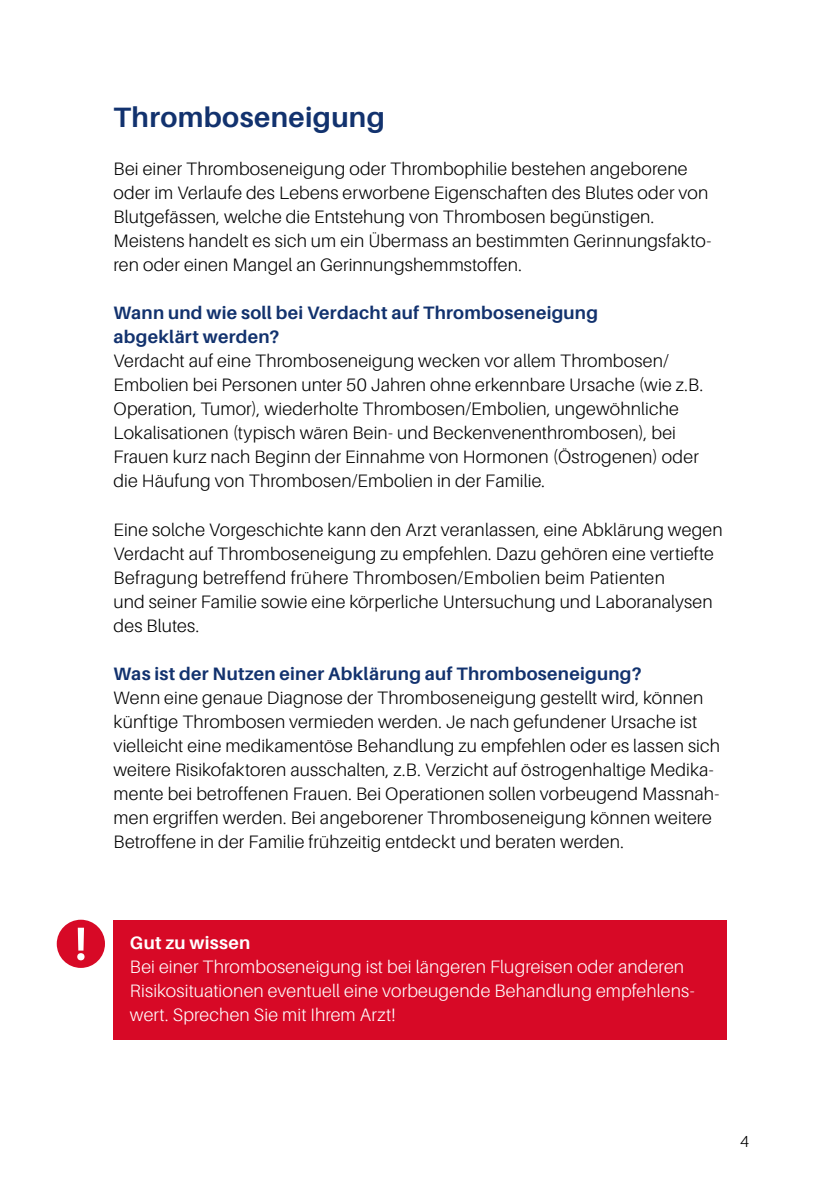
<style>
.page{position:relative;width:840px;height:1191px;background:#fff}
.page>*{position:absolute;margin:0;border:0;box-sizing:border-box;transform-origin:0 0}
.t1{font:700 28px "Aileron";letter-spacing:.015em;color:#12326e}
.t2{font:300 18px/24px "Aileron";letter-spacing:.01em;color:#000}
.t3{font:300 18px/24px "Aileron";letter-spacing:.01em;color:#fff}
.t4{font:700 18px/24px "Aileron";letter-spacing:.015em;color:#12326e}
.t5{font:700 18px "Aileron";letter-spacing:.015em;color:#fff}
.t6{font:300 16px "Aileron";color:#000}
</style>
<div class="page">
<div style="left:113px;top:919px;width:613px;height:120px;background:#d70926"></div>
<div style="left:57px;top:919px;width:48px;height:49px;background:#d70926;border-radius:50%"></div>
<svg style="left:77px;top:927px;width:7px;height:33px"></svg>
<h1 class="t1" style="left:113px;top:102px;width:273px">Thromboseneigung</h1>
<p class="t2" style="left:113px;top:157px;width:599px">Bei einer Thromboseneigung oder Thrombophilie bestehen angeborene oder im Verlaufe des Lebens erworbene Eigenschaften des Blutes oder von Blutgefässen, welche die Entstehung von Thrombosen begünstigen.<br>Meistens handelt es sich um ein Übermass an bestimmten Gerinnungsfakto&shy;ren oder einen Mangel an Gerinnungshemmstoffen.</p>
<p class="t4" style="left:113px;top:301px;width:486px">Wann und wie soll bei Verdacht auf Thromboseneigung abgeklärt werden?</p>
<p class="t2" style="left:113px;top:349px;width:591px">Verdacht auf eine Thromboseneigung wecken vor allem Thrombosen/ Embolien bei Personen unter 50 Jahren ohne erkennbare Ursache (wie z.B.<br>Operation, Tumor), wiederholte Thrombosen/Embolien, ungewöhnliche Lokalisationen (typisch wären Bein- und Beckenvenenthrombosen), bei Frauen kurz nach Beginn der Einnahme von Hormonen (Östrogenen) oder die Häufung von Thrombosen/Embolien in der Familie.</p>
<p class="t2" style="left:113px;top:517px;width:610px">Eine solche Vorgeschichte kann den Arzt veranlassen, eine Abklärung wegen Verdacht auf Thromboseneigung zu empfehlen. Dazu gehören eine vertiefte Befragung betreffend frühere Thrombosen/Embolien beim Patienten<br>und seiner Familie sowie eine körperliche Untersuchung und Laboranalysen des Blutes.</p>
<p class="t4" style="left:113px;top:661px;width:529px">Was ist der Nutzen einer Abklärung auf Thromboseneigung?</p>
<p class="t2" style="left:113px;top:685px;width:607px">Wenn eine genaue Diagnose der Thromboseneigung gestellt wird, können künftige Thrombosen vermieden werden. Je nach gefundener Ursache ist vielleicht eine medikamentöse Behandlung zu empfehlen oder es lassen sich weitere Risikofaktoren ausschalten, z.B. Verzicht auf östrogenhaltige Medika&shy;mente bei betroffenen Frauen. Bei Operationen sollen vorbeugend Massnah&shy;men ergriffen werden. Bei angeborener Thromboseneigung können weitere Betroffene in der Familie frühzeitig entdeckt und beraten werden.</p>
<p class="t5" style="left:130px;top:933px;width:122px">Gut zu wissen</p>
<p class="t3" style="left:130px;top:955px;width:566px">Bei einer Thromboseneigung ist bei längeren Flugreisen oder anderen<br>Risikosituationen eventuell eine vorbeugende Behandlung empfehlens&shy;wert. Sprechen Sie mit Ihrem Arzt!</p>
<p class="t6" style="left:739px;top:1132px;width:10px">4</p>
</div>
